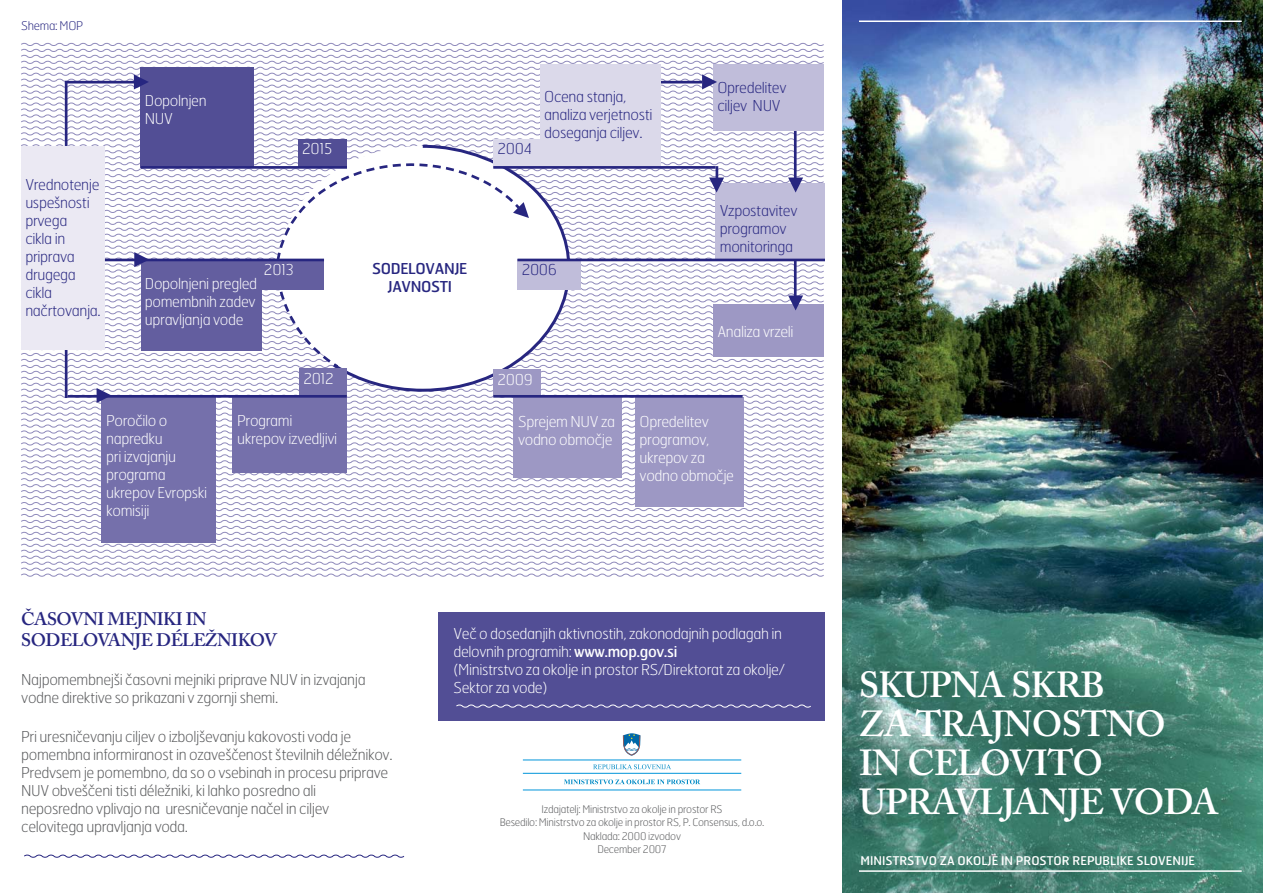
<style>
.page{position:relative;width:1263px;height:893px;background:#fff}
.page>*{position:absolute;margin:0;border:0;box-sizing:border-box;transform-origin:0 0}
.t1{font:600 36px/39px "Adobe Caslon Pro";letter-spacing:-.02em;color:#fff}
.t2{font:600 18px/21px "Adobe Caslon Pro";letter-spacing:-.025em;color:#272680}
.t3{font:100 15px/18px "Hermes";letter-spacing:-.025em;color:#fff}
.t4{font:100 15px/18px "Hermes";letter-spacing:-.025em;color:#58595b}
.t5{font:100 15px/18px "Hermes";letter-spacing:-.025em;color:#272680}
.t6{font:15px/18px "Hermes";letter-spacing:-.025em;color:#272680;text-align:center}
.t7{font:12px "Hermes";color:#fff}
.t8{font:100 12px "Hermes";letter-spacing:-.025em;color:#272680}
.t9{font:100 10.5px/13.5px "Hermes";letter-spacing:-.025em;color:#58595b;text-align:center}
.s1{font-weight:400}
</style>
<div class="page">
<img style="left:842px;top:0;width:421px;height:893px">
<div style="left:438px;top:612px;width:387px;height:108px;background:#524e95"></div>
<svg style="left:21px;top:42px;width:804px;height:535px"></svg>
<svg style="left:24px;top:854px;width:381px;height:4px"></svg>
<hr style="left:859px;top:21px;width:383px;height:1px;background:#fff">
<hr style="left:859px;top:870px;width:383px;height:2px;background:#fff">
<svg style="left:456px;top:704px;width:355px;height:4px"></svg>
<svg style="left:347px;top:169px;width:225px;height:224px"></svg>
<hr style="left:794px;top:82px;width:2px;height:248px;background:#272680">
<hr style="left:65px;top:82px;width:2px;height:316px;background:#272680">
<hr style="left:715px;top:166px;width:3px;height:20px;background:#272680">
<div style="left:713px;top:64px;width:111px;height:66px;background:#c0bdda"></div>
<div style="left:141px;top:260px;width:121px;height:90px;background:#635e9f"></div>
<div style="left:514px;top:397px;width:108px;height:81px;background:#9d98c4"></div>
<div style="left:635px;top:397px;width:109px;height:109px;background:#9d98c4"></div>
<hr style="left:594px;top:81px;width:108px;height:3px;background:#272680">
<hr style="left:65px;top:81px;width:161px;height:3px;background:#272680">
<div style="left:540px;top:64px;width:121px;height:103px;background:#dbd9ea"></div>
<div style="left:21px;top:146px;width:84px;height:204px;background:#ebe9f3"></div>
<div style="left:517px;top:259px;width:63px;height:31px;background:#c0bdda"></div>
<div style="left:493px;top:369px;width:48px;height:26px;background:#9d98c4"></div>
<div style="left:260px;top:259px;width:64px;height:31px;background:#635e9f"></div>
<div style="left:493px;top:139px;width:47px;height:28px;background:#dbd9ea"></div>
<hr style="left:493px;top:395px;width:249px;height:3px;background:#272680">
<hr style="left:105px;top:259px;width:219px;height:2px;background:#272680">
<hr style="left:493px;top:166px;width:223px;height:3px;background:#272680">
<div style="left:716px;top:183px;width:109px;height:76px;background:#c0bdda"></div>
<div style="left:713px;top:305px;width:111px;height:52px;background:#9d98c4"></div>
<div style="left:233px;top:397px;width:114px;height:75px;background:#7570ab"></div>
<div style="left:102px;top:397px;width:114px;height:146px;background:#7570ab"></div>
<div style="left:299px;top:368px;width:48px;height:29px;background:#7570ab"></div>
<hr style="left:68px;top:395px;width:279px;height:3px;background:#272680">
<div style="left:141px;top:68px;width:113px;height:100px;background:#524e95"></div>
<hr style="left:141px;top:166px;width:206px;height:3px;background:#272680">
<hr style="left:517px;top:259px;width:308px;height:2px;background:#272680">
<svg style="left:275px;top:138px;width:254px;height:232px"></svg>
<svg style="left:788px;top:178px;width:15px;height:15px"></svg>
<svg style="left:134px;top:74px;width:15px;height:15px"></svg>
<svg style="left:97px;top:388px;width:15px;height:15px"></svg>
<svg style="left:134px;top:252px;width:15px;height:15px"></svg>
<svg style="left:788px;top:295px;width:15px;height:15px"></svg>
<svg style="left:709px;top:178px;width:15px;height:15px"></svg>
<svg style="left:702px;top:74px;width:15px;height:15px"></svg>
<svg style="left:523px;top:790px;width:218px;height:1px"></svg>
<svg style="left:523px;top:733px;width:218px;height:51px"></svg>
<p class="t8" style="left:21px;top:21px;width:63px">Shema: MOP</p>
<p class="t5" style="left:25px;top:177px;width:77px">Vrednotenje uspešnosti prvega<br>cikla in priprava drugega cikla načrtovanja.</p>
<p class="t3" style="left:145px;top:92px;width:63px">Dopolnjen<br>NUV</p>
<p class="t3" style="left:302px;top:141px;width:32px">2015</p>
<p class="t5" style="left:497px;top:141px;width:36px">2004</p>
<p class="t5" style="left:544px;top:88px;width:110px">Ocena stanja, analiza verjetnosti doseganja ciljev.</p>
<p class="t3" style="left:145px;top:276px;width:114px;text-align:justify">Dopolnjeni pregled pomembnih zadev upravljanja vode</p>
<p class="t3" style="left:264px;top:261px;width:31px">2013</p>
<p class="t3" style="left:303px;top:370px;width:32px">2012</p>
<p class="t6" style="left:372px;top:260px;width:97px">SODELOVANJE<br>JAVNOSTI</p>
<p class="t5" style="left:522px;top:261px;width:37px">2006</p>
<p class="t3" style="left:498px;top:371px;width:37px">2009</p>
<p class="t5" style="left:717px;top:79px;width:71px">Opredelitev ciljev NUV</p>
<p class="t5" style="left:720px;top:203px;width:79px">Vzpostavitev programov monitoringa</p>
<p class="t3" style="left:717px;top:323px;width:78px">Analiza vrzeli</p>
<p class="t3" style="left:106px;top:413px;width:103px">Poročilo o napredku<br>pri izvajanju programa ukrepov Evropski komisiji</p>
<p class="t3" style="left:237px;top:413px;width:102px">Programi ukrepov izvedljivi</p>
<p class="t2" style="left:21px;top:610px;width:257px">ČASOVNI MEJNIKI IN<br>SODELOVANJE DÉLEŽNIKOV</p>
<p class="t4" style="left:21px;top:672px;width:346px">Najpomembnejši časovni mejniki priprave NUV in izvajanja vodne direktive so prikazani v zgornji shemi.</p>
<p class="t4" style="left:21px;top:729px;width:373px">Pri uresničevanju ciljev o izboljševanju kakovosti voda je pomembna informiranost in ozaveščenost številnih déležnikov.<br>Predvsem je pomembno, da so o vsebinah in procesu priprave NUV obveščeni tisti déležniki, ki lahko posredno ali neposredno vplivajo na uresničevanje načel in ciljev celovitega upravljanja voda.</p>
<p class="t3" style="left:518px;top:413px;width:99px">Sprejem NUV za vodno območje</p>
<p class="t3" style="left:640px;top:413px;width:96px">Opredelitev programov, ukrepov za vodno območje</p>
<p class="t3" style="left:453px;top:625px;width:333px">Več o dosedanjih aktivnostih, zakonodajnih podlagah in delovnih programih: <span class="s1">www.mop.gov.si<br></span>(Ministrstvo za okolje in prostor RS/Direktorat za okolje/ Sektor za vode)</p>
<p class="t9" style="left:500px;top:803px;width:266px">Izdajatelj: Ministrstvo za okolje in prostor RS<br>Besedilo: Ministrstvo za okolje in prostor RS, P. Consensus, d.o.o.<br>Naklada: 2000 izvodov<br>December 2007</p>
<h1 class="t1" style="left:859px;top:669px;width:361px">SKUPNA SKRB<br>ZA TRAJNOSTNO<br>IN CELOVITO<br>UPRAVLJANJE VODA</h1>
<p class="t7" style="left:860px;top:855px;width:336px">MINISTRSTVO ZA OKOLJE IN PROSTOR REPUBLIKE SLOVENIJE</p>
</div>
